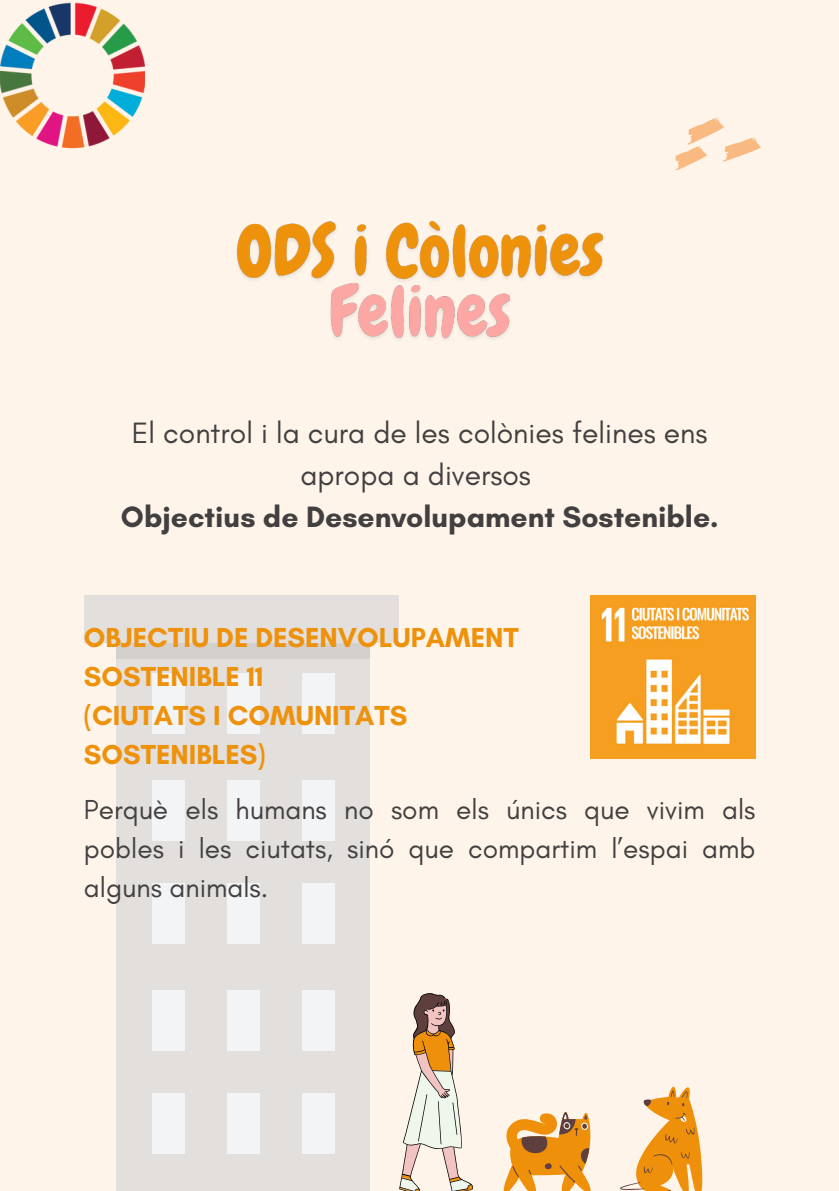
<style>
.page{position:relative;width:839px;height:1191px;background:#fff}
.page>*{position:absolute;margin:0;border:0;box-sizing:border-box;transform-origin:0 0}
.t1{font:30px/42px "Glacial Indifference";color:#413f40;text-align:center}
.t2{font:700 30px "Glacial Indifference";color:#413f40}
.t3{font:28px/39px "Glacial Indifference";color:#413f40;text-align:justify}
.t4{font:700 28px/39px "Glacial Indifference";color:#ee910b}
</style>
<div class="page">
<div style="left:0;top:0;width:838px;height:1191px;background:#fff4e9"></div>
<img style="left:0;top:2px;width:144px;height:147px">
<img style="left:590px;top:595px;width:165px;height:164px">
<img style="left:237px;top:221px;width:367px;height:119px">
<div style="left:116px;top:640px;width:253px;height:551px;background:#e2dfdc"></div>
<div style="left:152px;top:673px;width:33px;height:61px;background:#eef5fa"></div>
<div style="left:227px;top:673px;width:33px;height:61px;background:#eef5fa"></div>
<div style="left:302px;top:673px;width:32px;height:61px;background:#eef5fa"></div>
<div style="left:152px;top:780px;width:33px;height:61px;background:#eef5fa"></div>
<div style="left:227px;top:780px;width:33px;height:61px;background:#eef5fa"></div>
<div style="left:302px;top:780px;width:32px;height:61px;background:#eef5fa"></div>
<div style="left:152px;top:883px;width:33px;height:61px;background:#eef5fa"></div>
<div style="left:227px;top:883px;width:33px;height:61px;background:#eef5fa"></div>
<div style="left:302px;top:883px;width:32px;height:61px;background:#eef5fa"></div>
<div style="left:152px;top:990px;width:33px;height:61px;background:#eef5fa"></div>
<div style="left:227px;top:990px;width:33px;height:61px;background:#eef5fa"></div>
<div style="left:302px;top:990px;width:32px;height:61px;background:#eef5fa"></div>
<div style="left:152px;top:1093px;width:33px;height:60px;background:#eef5fa"></div>
<div style="left:227px;top:1093px;width:33px;height:60px;background:#eef5fa"></div>
<div style="left:302px;top:1093px;width:32px;height:60px;background:#eef5fa"></div>
<div style="left:116px;top:640px;width:253px;height:19px;background:#d3d0ce"></div>
<div style="left:84px;top:595px;width:315px;height:48px;background:#e2dfdc"></div>
<svg style="left:399px;top:993px;width:74px;height:198px"></svg>
<svg style="left:503px;top:1112px;width:88px;height:79px"></svg>
<svg style="left:620px;top:1086px;width:83px;height:105px"></svg>
<svg style="left:675px;top:118px;width:86px;height:53px"></svg>
<p class="t1" style="left:132px;top:412px;width:577px">El control i la cura de les colònies felines ens apropa a diversos</p>
<p class="t2" style="left:121px;top:499px;width:599px">Objectius de Desenvolupament Sostenible.</p>
<p class="t4" style="left:84px;top:618px;width:436px">OBJECTIU DE DESENVOLUPAMENT<br>SOSTENIBLE 11<br>(CIUTATS I COMUNITATS<br>SOSTENIBLES)</p>
<p class="t3" style="left:84px;top:789px;width:673px">Perquè els humans no som els únics que vivim als pobles i les ciutats, sinó que compartim l’espai amb alguns animals.</p>
</div>
